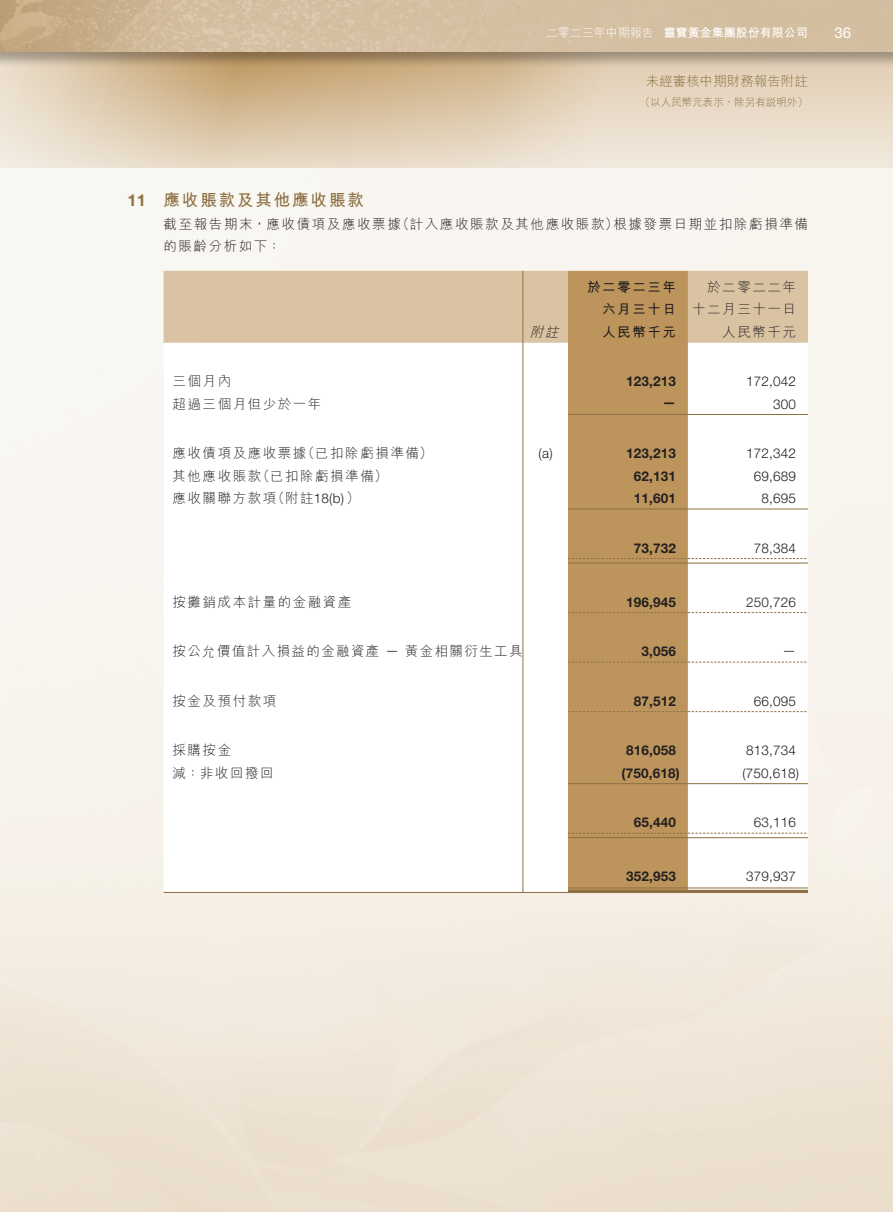
<style>
.page{position:relative;width:893px;height:1212px;background:#fff}
.page>*{position:absolute;margin:0;border:0;box-sizing:border-box;transform-origin:0 0}
._03_H1{font:700 16.5px "M Hei HK";letter-spacing:.115em;color:#8d7043}
._03_H1-2{font:700 16.5px "Helvetica Neue LT Std";color:#8d7043}
.t1{font:15px "Helvetica Neue LT Std";color:#fff}
._15_Table_Stub{font:300 13.5px "M Hei HK";letter-spacing:.115em;color:#231f20}
._01_Body_Text{font:300 13.5px "Helvetica Neue LT Std";letter-spacing:.015em;color:#231f20}
._01_Body_Text-2{font:700 13.5px "Helvetica Neue LT Std";letter-spacing:.015em;color:#231f20}
._01_Body_Text-3{font:300 13.5px/22.5px "M Hei HK";letter-spacing:.12em;color:#231f20}
._01_Body_Text-4{font:700 13.5px/22.5px "M Hei HK";letter-spacing:.115em;color:#231f20;text-align:right}
.t2{font:300 13.5px "M Hei HK";color:#8d7043}
._15_Table_Stub-2{font:300 13.5px "Helvetica Neue LT Std";color:#231f20}
._01_Body_Text-5{font:italic 300 13.5px "M Hei HK";color:#231f20}
.t3{font:700 12px "M Hei HK";color:#fff}
.t4{font:300 12px "M Hei HK";color:#fff}
.t5{font:300 10.5px "M Hei HK";color:#8d7043}
.s1{font-family:"M Hei HK"}
.s2{font-family:"Helvetica Neue LT Std"}
</style>
<div class="page">
<svg style="left:0;top:69px;width:893px;height:99px;background:#e2d1b8"></svg>
<div style="left:0;top:0;width:893px;height:69px;background:#231f20;opacity:.35"></div>
<img style="left:0;top:0;width:893px;height:51px">
<div style="left:164px;top:271px;width:644px;height:72px;background:#dac3a2"></div>
<div style="left:568px;top:271px;width:120px;height:72px;background:#bd955c"></div>
<svg style="left:164px;top:343px;width:644px;height:549px"></svg>
<hr style="left:522px;top:271px;width:1px;height:45px;background:#8d7043">
<hr style="left:164px;top:892px;width:359px;height:1px;background:#8d7043">
<hr style="left:523px;top:892px;width:45px;height:1px;background:#8d7043">
<hr style="left:568px;top:892px;width:120px;height:1px;background:#8d7043">
<hr style="left:688px;top:892px;width:120px;height:1px;background:#8d7043">
<svg style="left:522px;top:316px;width:1px;height:576px"></svg>
<hr style="left:568px;top:414px;width:120px;height:1px;background:#8d7043">
<hr style="left:688px;top:414px;width:120px;height:1px;background:#8d7043">
<hr style="left:568px;top:509px;width:120px;height:1px;background:#8d7043">
<hr style="left:688px;top:509px;width:120px;height:1px;background:#8d7043">
<svg style="left:568px;top:558px;width:238px;height:1px"></svg>
<hr style="left:568px;top:563px;width:120px;height:1px;background:#8d7043">
<hr style="left:688px;top:563px;width:120px;height:1px;background:#8d7043">
<svg style="left:568px;top:612px;width:238px;height:1px"></svg>
<svg style="left:568px;top:662px;width:238px;height:1px"></svg>
<svg style="left:568px;top:711px;width:238px;height:1px"></svg>
<hr style="left:568px;top:783px;width:120px;height:1px;background:#8d7043">
<hr style="left:688px;top:783px;width:120px;height:1px;background:#8d7043">
<svg style="left:568px;top:833px;width:238px;height:1px"></svg>
<hr style="left:568px;top:837px;width:120px;height:1px;background:#8d7043">
<hr style="left:688px;top:837px;width:120px;height:1px;background:#8d7043">
<hr style="left:568px;top:887px;width:120px;height:1px;background:#8d7043">
<hr style="left:568px;top:890px;width:120px;height:2px;background:#8d7043">
<hr style="left:688px;top:887px;width:120px;height:1px;background:#8d7043">
<hr style="left:688px;top:890px;width:120px;height:2px;background:#8d7043">
<p class="t3" style="left:664px;top:24px;width:145px">靈寶黃金集團股份有限公司</p>
<p class="t4" style="left:546px;top:24px;width:109px">二零二三年中期報告</p>
<p class="t2" style="left:646px;top:72px;width:163px">未經審核中期財務報告附註</p>
<p class="t5" style="left:640px;top:95px;width:169px">（以人民幣元表示，除另有說明外(</p>
<p class="t1" style="left:834px;top:23px;width:18px">36</p>
<p class="_03_H1-2" style="left:128px;top:190px;width:20px">11</p>
<p class="_03_H1" style="left:164px;top:188px;width:202px">應收賬款及其他應收賬款</p>
<p class="_01_Body_Text-3" style="left:396px;top:212px;width:224px">（計入應收賬款及其他應收賬款）</p>
<p class="_01_Body_Text-3" style="left:613px;top:212px;width:196px">根據發票日期並扣除虧損準備</p>
<p class="_01_Body_Text-3" style="left:164px;top:212px;width:239px">截至報告期末，應收債項及應收票據的賬齡分析如下：</p>
<p class="_01_Body_Text-5" style="left:530px;top:322px;width:35px">附註</p>
<p class="_01_Body_Text-4" style="left:587px;top:274px;width:90px">於二零二三年六月三十日</p>
<p class="_01_Body_Text-3" style="left:692px;top:275px;width:105px;text-align:right">於二零二二年十二月三十一日</p>
<p class="_01_Body_Text-3" style="left:722px;top:320px;width:75px">人民幣千元</p>
<p class="_01_Body_Text-4" style="left:602px;top:319px;width:75px">人民幣千元</p>
<p class="_15_Table_Stub" style="left:173px;top:372px;width:60px">三個月內</p>
<p class="_01_Body_Text-2" style="left:626px;top:373px;width:51px">123,213</p>
<p class="_01_Body_Text" style="left:746px;top:373px;width:51px">172,042</p>
<p class="_15_Table_Stub" style="left:173px;top:394px;width:150px">超過三個月但少於一年</p>
<p class="_01_Body_Text-2" style="left:662px;top:394px;width:15px">—</p>
<p class="_01_Body_Text" style="left:773px;top:396px;width:24px">300</p>
<p class="_15_Table_Stub" style="left:301px;top:444px;width:133px">（已扣除虧損準備）</p>
<p class="_15_Table_Stub" style="left:173px;top:444px;width:135px">應收債項及應收票據</p>
<p class="_01_Body_Text" style="left:538px;top:445px;width:16px">( (a</p>
<p class="_01_Body_Text-2" style="left:626px;top:445px;width:51px">123,213</p>
<p class="_01_Body_Text" style="left:746px;top:445px;width:51px">172,342</p>
<p class="_15_Table_Stub" style="left:256px;top:466px;width:133px">（已扣除虧損準備(</p>
<p class="_15_Table_Stub" style="left:173px;top:466px;width:90px">其他應收賬款</p>
<p class="_01_Body_Text-2" style="left:634px;top:467px;width:44px">62,131</p>
<p class="_01_Body_Text" style="left:754px;top:468px;width:44px">69,689</p>
<p class="_15_Table_Stub-2" style="left:271px;top:490px;width:90px"><span class="s1">（附註</span> 1 8 <span class="s1">(</span>(b(</p>
<p class="_15_Table_Stub" style="left:173px;top:489px;width:105px">應收關聯方款項</p>
<p class="_01_Body_Text-2" style="left:634px;top:490px;width:44px">11,601</p>
<p class="_01_Body_Text" style="left:761px;top:490px;width:36px">8,695</p>
<p class="_01_Body_Text-2" style="left:634px;top:539px;width:44px">73,732</p>
<p class="_01_Body_Text" style="left:754px;top:540px;width:44px">78,384</p>
<p class="_15_Table_Stub" style="left:173px;top:592px;width:180px">按攤銷成本計量的金融資產</p>
<p class="_01_Body_Text-2" style="left:626px;top:593px;width:51px">196,945</p>
<p class="_01_Body_Text" style="left:746px;top:594px;width:51px">250,726</p>
<p class="_15_Table_Stub" style="left:173px;top:642px;width:351px">按公允價值計入損益的金融資產 <span class="s2">—</span> 黃金相關衍生工具</p>
<p class="_01_Body_Text-2" style="left:641px;top:643px;width:36px">3,056</p>
<p class="_01_Body_Text" style="left:782px;top:642px;width:15px">—</p>
<p class="_15_Table_Stub" style="left:173px;top:691px;width:105px">按金及預付款項</p>
<p class="_01_Body_Text-2" style="left:634px;top:693px;width:44px">87,512</p>
<p class="_01_Body_Text" style="left:754px;top:693px;width:44px">66,095</p>
<p class="_15_Table_Stub" style="left:173px;top:741px;width:60px">採購按金</p>
<p class="_01_Body_Text-2" style="left:626px;top:742px;width:51px">816,058</p>
<p class="_01_Body_Text" style="left:746px;top:742px;width:51px">813,734</p>
<p class="_15_Table_Stub" style="left:173px;top:763px;width:103px">減：非收回撥回</p>
<p class="_01_Body_Text-2" style="left:622px;top:765px;width:60px">)750,618(</p>
<p class="_01_Body_Text" style="left:742px;top:765px;width:58px">)750,618(</p>
<p class="_01_Body_Text-2" style="left:634px;top:814px;width:44px">65,440</p>
<p class="_01_Body_Text" style="left:754px;top:814px;width:44px">63,116</p>
<p class="_01_Body_Text-2" style="left:626px;top:868px;width:51px">352,953</p>
<p class="_01_Body_Text" style="left:746px;top:868px;width:51px">379,937</p>
</div>
